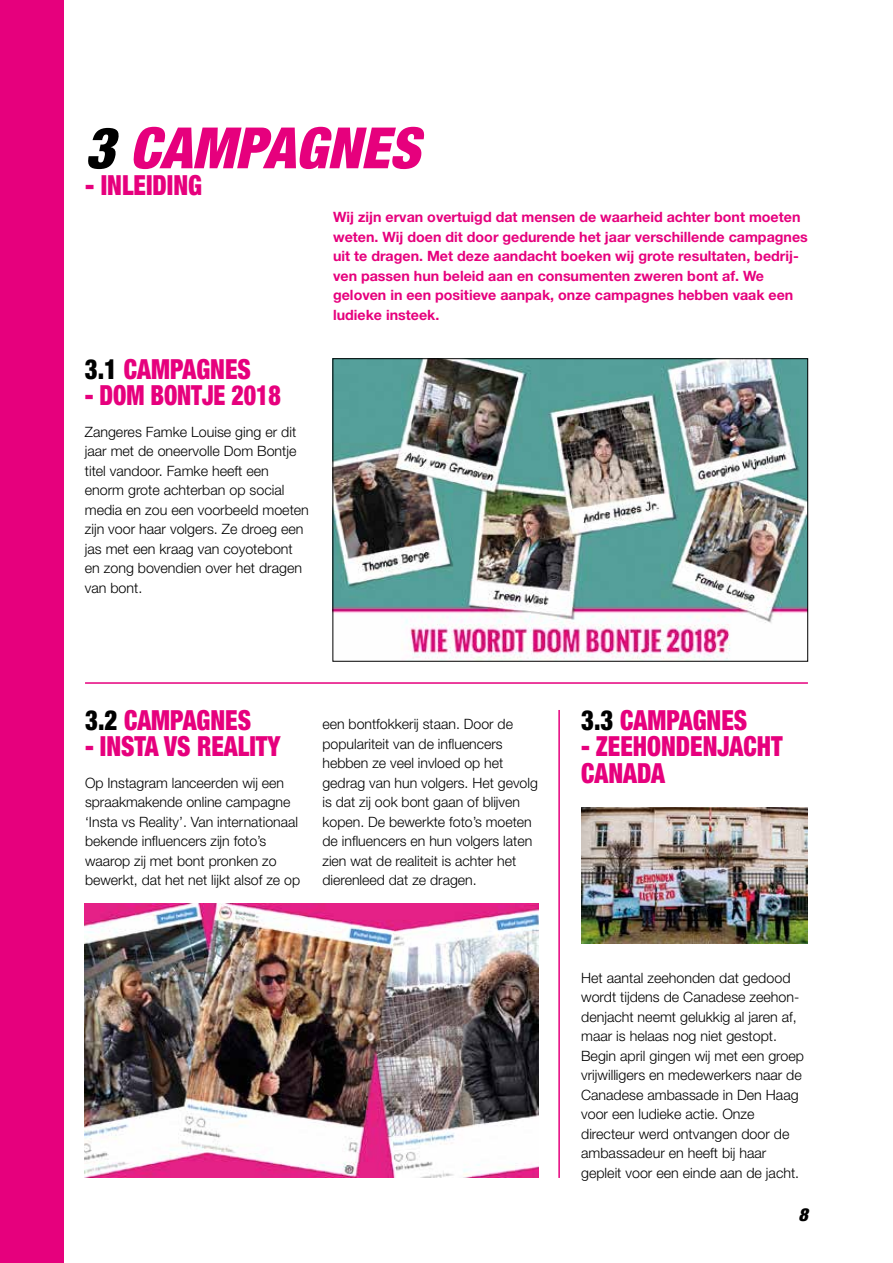
<style>
.page{position:relative;width:893px;height:1263px;background:#fff}
.page>*{position:absolute;margin:0;border:0;box-sizing:border-box;transform-origin:0 0}
.t1{font:italic 900 condensed 57px "Helvetica Neue LT Std";color:#e6007d}
.t2{font:900 condensed 27.75px/26.5px "Helvetica Neue LT Std";color:#e6007d;scale:.86 1}
.t3{font:900 condensed 27.75px "Helvetica Neue LT Std";color:#e6007d;scale:.9 1}
.t4{font:italic 900 condensed 18px "Helvetica Neue LT Std";color:#000}
.t5{font:300 14.25px/19.5px "Helvetica Neue LT Std";color:#000}
.t6{font:700 14.25px/19.5px "Helvetica Neue LT Std";color:#e6007d}
.s1{color:#000}
</style>
<div class="page">
<img style="left:335px;top:360px;width:471px;height:299px">
<div style="left:333px;top:358px;width:475px;height:303px;border:1px solid #000"></div>
<hr style="left:85px;top:682px;width:723px;height:2px;background:#e6007d">
<hr style="left:558px;top:710px;width:2px;height:468px;background:#e6007d">
<div style="left:0;top:0;width:64px;height:1263px;background:#e6007d"></div>
<img style="left:581px;top:807px;width:227px;height:137px">
<img style="left:85px;top:903px;width:454px;height:275px">
<h1 class="t1" style="left:85px;top:113px;width:336px"><span class="s1">3</span> CAMPAGNES</h1>
<h2 class="t3" style="left:85px;top:168px;width:132px">- INLEIDING</h2>
<h2 class="t3" style="left:85px;top:351px;width:186px"><span class="s1">3.1</span> CAMPAGNES</h2>
<h2 class="t2" style="left:85px;top:381px;width:230px">- DOM BONTJE 2018</h2>
<p class="t5" style="left:85px;top:422px;width:226px">Zangeres Famke Louise ging er dit jaar met de oneervolle Dom Bontje titel vandoor. Famke heeft een enorm grote achterban op social media en zou een voorbeeld moeten zijn voor haar volgers. Ze droeg een jas met een kraag van coyotebont en zong bovendien over het dragen van bont.</p>
<p class="t6" style="left:333px;top:207px;width:476px">Wij zijn ervan overtuigd dat mensen de waarheid achter bont moeten weten. Wij doen dit door gedurende het jaar verschillende campagnes uit te dragen. Met deze aandacht boeken wij grote resultaten, bedrij&shy;ven passen hun beleid aan en consumenten zweren bont af. We geloven in een positieve aanpak, onze campagnes hebben vaak een ludieke insteek.</p>
<h2 class="t3" style="left:85px;top:703px;width:186px"><span class="s1">3.2</span> CAMPAGNES</h2>
<h2 class="t2" style="left:85px;top:733px;width:229px">- INSTA VS REALITY</h2>
<p class="t5" style="left:85px;top:773px;width:217px">Op Instagram lanceerden wij een spraakmakende online campagne ‘Insta vs Reality’. Van internationaal bekende influencers zijn foto’s waarop zij met bont pronken zo bewerkt, dat het net lijkt alsof ze op</p>
<p class="t5" style="left:322px;top:714px;width:217px">een bontfokkerij staan. Door de populariteit van de influencers hebben ze veel invloed op het gedrag van hun volgers. Het gevolg is dat zij ook bont gaan of blijven kopen. De bewerkte foto’s moeten de influencers en hun volgers laten zien wat de realiteit is achter het dierenleed dat ze dragen.</p>
<h2 class="t3" style="left:581px;top:703px;width:186px"><span class="s1">3.3</span> CAMPAGNES</h2>
<h2 class="t2" style="left:581px;top:733px;width:236px">- ZEEHONDENJACHT<br>CANADA</h2>
<p class="t5" style="left:581px;top:968px;width:224px">Het aantal zeehonden dat gedood wordt tijdens de Canadese zeehon&shy;denjacht neemt gelukkig al jaren af, maar is helaas nog niet gestopt.<br>Begin april gingen wij met een groep vrijwilligers en medewerkers naar de Canadese ambassade in Den Haag voor een ludieke actie. Onze directeur werd ontvangen door de ambassadeur en heeft bij haar gepleit voor een einde aan de jacht.</p>
<p class="t4" style="left:799px;top:1203px;width:11px">8</p>
</div>
